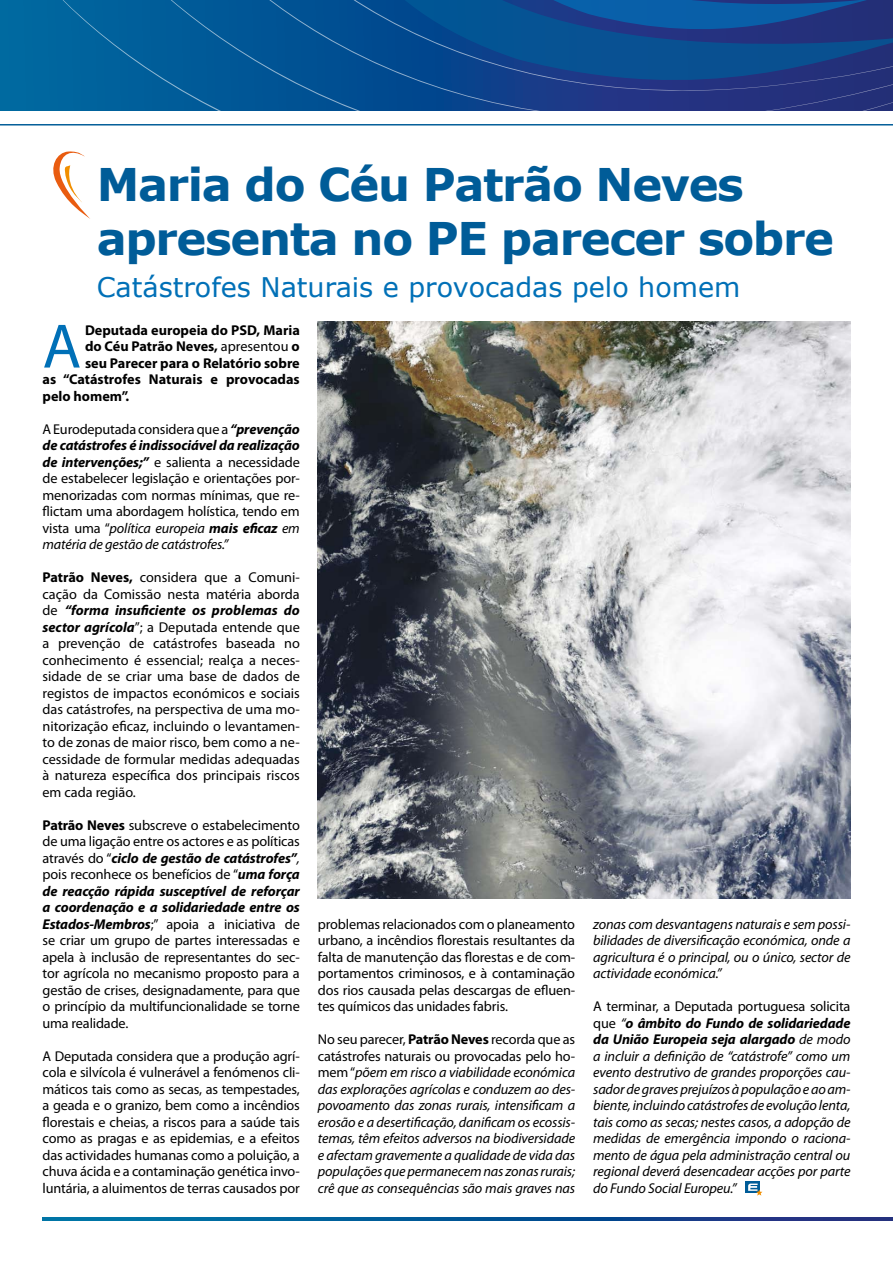
<style>
.page{position:relative;width:893px;height:1263px;background:#fff}
.page>*{position:absolute;margin:0;border:0;box-sizing:border-box;transform-origin:0 0}
.t1{font:63.15px "Myriad Pro";color:#0070b7}
.t2{font:700 45px/54px "Verdana";letter-spacing:-.03em;color:#005c98}
.t3{font:27px "Verdana";color:#0070b7}
.t4{font:14.25px/16.5px "Myriad Pro";letter-spacing:-.01em;color:#000;text-align:justify}
.t5{font:italic 14.25px/16.5px "Myriad Pro";letter-spacing:-.01em;color:#000;text-align:justify}
.t6{font:700 14.25px "Myriad Pro";color:#000}
.s1{font-weight:400}
.s2{font-weight:700;font-style:italic}
.s3{font-style:italic}
.s4{font-weight:700}
.s5{font-style:normal}
.s6{font-weight:700;font-style:normal}
</style>
<div class="page">
<svg style="left:43px;top:1218px;width:850px;height:2px"></svg>
<div style="left:0;top:0;width:893px;height:110px;background:#00659e"></div>
<svg style="left:116px;top:0;width:777px;height:126px"></svg>
<svg style="left:301px;top:0;width:592px;height:108px"></svg>
<svg style="left:434px;top:0;width:437px;height:49px"></svg>
<hr style="left:0;top:124px;width:893px;height:1px;background:#005c98">
<div style="left:745px;top:1181px;width:15px;height:12px;background:#005c98"></div>
<svg style="left:748px;top:1183px;width:14px;height:13px"></svg>
<svg style="left:53px;top:151px;width:37px;height:68px"></svg>
<img style="left:318px;top:321px;width:532px;height:578px">
<h2 class="t2" style="left:97px;top:156px;width:739px">Maria do Céu Patrão Neves apresenta no PE parecer sobre</h2>
<h3 class="t3" style="left:97px;top:270px;width:645px">Catástrofes Naturais e provocadas pelo homem</h3>
<h1 class="t1" style="left:43px;top:307px;width:40px">A</h1>
<p class="t6" style="left:85px;top:320px;width:216px">Deputada europeia do PSD, Maria</p>
<p class="t6" style="left:85px;top:337px;width:216px">do Céu Patrão Neves, <span class="s1">apresentou</span> o</p>
<p class="t6" style="left:85px;top:353px;width:216px">seu Parecer para o Relatório sobre</p>
<p class="t6" style="left:43px;top:370px;width:259px">as “Catástrofes Naturais e provocadas</p>
<p class="t6" style="left:43px;top:386px;width:88px">pelo homem”.</p>
<p class="t4" style="left:43px;top:420px;width:259px">A Eurodeputada considera que a <span class="s2">“prevenção de catástrofes é indissociável da realização de intervenções;”</span> e salienta a necessidade de estabelecer legislação e orientações por&shy;menorizadas com normas mínimas, que re&shy;flictam uma abordagem holística, tendo em vista uma “<span class="s3">política europeia</span> <span class="s2">mais eficaz</span> <span class="s3">em matéria de gestão de catástrofes.”</span></p>
<p class="t4" style="left:43px;top:569px;width:259px"><span class="s4">Patrão Neves,</span> considera que a Comuni&shy;cação da Comissão nesta matéria aborda de <span class="s2">“forma insuficiente os problemas do sector agrícola</span>”; a Deputada entende que a prevenção de catástrofes baseada no conhecimento é essencial; realça a neces&shy;sidade de se criar uma base de dados de registos de impactos económicos e sociais das catástrofes, na perspectiva de uma mo&shy;nitorização eficaz, incluindo o levantamen&shy;to de zonas de maior risco, bem como a ne&shy;cessidade de formular medidas adequadas à natureza específica dos principais riscos em cada região.</p>
<p class="t4" style="left:43px;top:816px;width:259px"><span class="s4">Patrão Neves</span> subscreve o estabelecimento de uma ligação entre os actores e as políticas através do “<span class="s2">ciclo de gestão de catástrofes”</span><span class="s3">, </span>pois reconhece os benefícios de “<span class="s2">uma força de reacção rápida susceptível de reforçar a coordenação e a solidariedade entre os Estados-Membros</span>;” apoia a iniciativa de se criar um grupo de partes interessadas e apela à inclusão de representantes do sec&shy;tor agrícola no mecanismo proposto para a gestão de crises, designadamente, para que o princípio da multifuncionalidade se torne uma realidade.</p>
<p class="t4" style="left:43px;top:1047px;width:259px">A Deputada considera que a produção agrí&shy;cola e silvícola é vulnerável a fenómenos cli&shy;máticos tais como as secas, as tempestades, a geada e o granizo, bem como a incêndios florestais e cheias, a riscos para a saúde tais como as pragas e as epidemias, e a efeitos das actividades humanas como a poluição, a chuva ácida e a contaminação genética invo&shy;luntária, a aluimentos de terras causados por</p>
<p class="t4" style="left:318px;top:915px;width:259px">problemas relacionados com o planeamento urbano, a incêndios florestais resultantes da falta de manutenção das florestas e de com&shy;portamentos criminosos, e à contaminação dos rios causada pelas descargas de efluen&shy;tes químicos das unidades fabris.</p>
<p class="t5" style="left:318px;top:1031px;width:259px"><span class="s5">No seu parecer,</span> <span class="s6">Patrão Neves</span> <span class="s5">recorda que as catástrofes naturais ou provocadas pelo ho&shy;mem “</span>põem em risco a viabilidade económica das explorações agrícolas e conduzem ao des&shy;povoamento das zonas rurais, intensificam a erosão e a desertificação, danificam os ecossis&shy;temas, têm efeitos adversos na biodiversidade e afectam gravemente a qualidade de vida das populações que permanecem nas zonas rurais; crê que as consequências são mais graves nas</p>
<p class="t5" style="left:593px;top:915px;width:259px">zonas com desvantagens naturais e sem possi&shy;bilidades de diversificação económica, onde a agricultura é o principal, ou o único, sector de actividade económica.”</p>
<p class="t5" style="left:593px;top:998px;width:259px"><span class="s5">A terminar, a Deputada portuguesa solicita que</span> “<span class="s4">o âmbito do Fundo de solidariedade da União Europeia seja alargado</span> de modo a incluir a definição de “catástrofe” como um evento destrutivo de grandes proporções cau&shy;sador de graves prejuízos à população e ao am&shy;biente, incluindo catástrofes de evolução lenta, tais como as secas; nestes casos, a adopção de medidas de emergência impondo o raciona&shy;mento de água pela administração central ou regional deverá desencadear acções por parte do Fundo Social Europeu.”</p>
</div>
